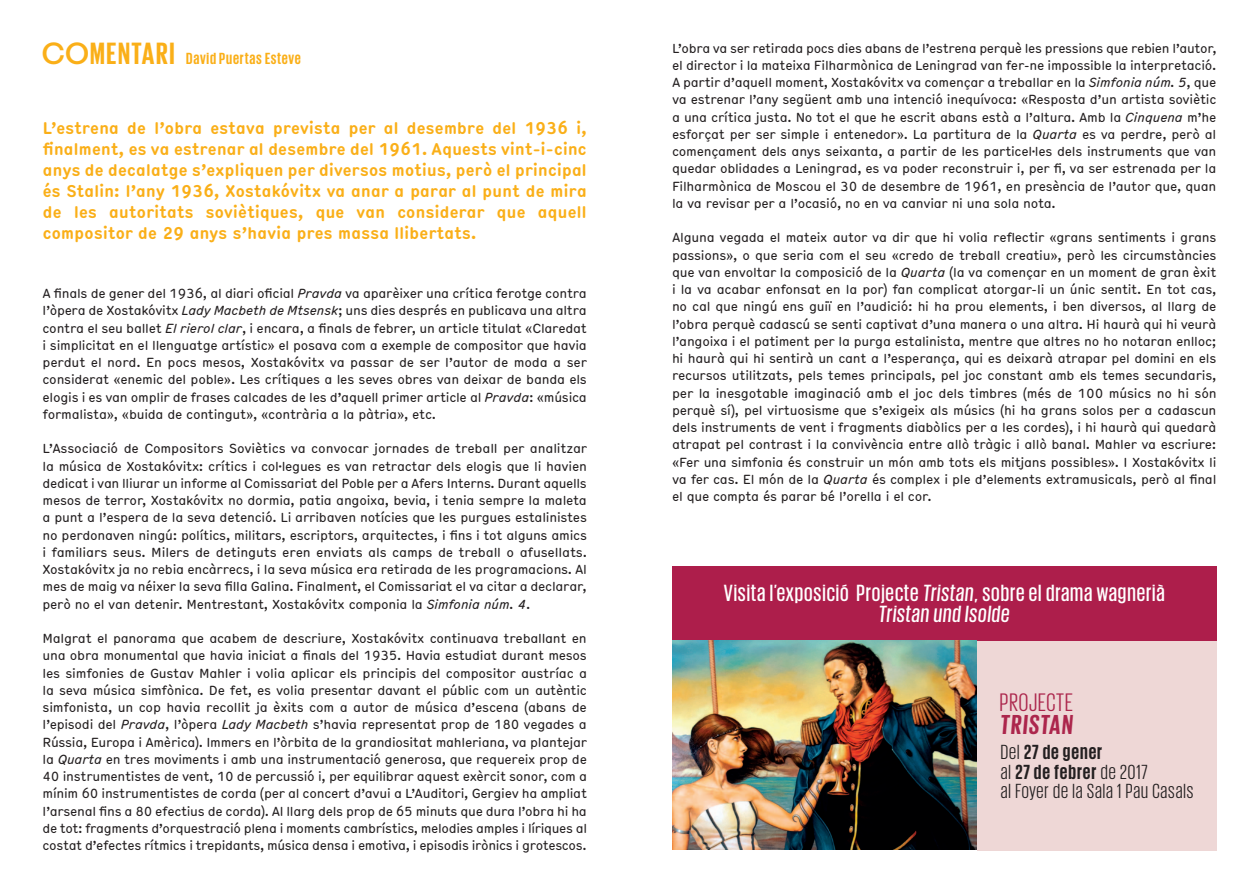
<style>
.page{position:relative;width:1259px;height:893px;background:#fff}
.page>*{position:absolute;margin:0;border:0;box-sizing:border-box;transform-origin:0 0}
.t1{font:700 28.05px "Giorgio Sans";color:#ac264c}
.t2{font:25.95px "Giorgio Sans";letter-spacing:.035em;color:#ac264c}
.t3{font:500 24px/21px "Giorgio Sans";letter-spacing:.04em;color:#fff;text-align:center}
.t4{font:20.85px/19.4px "Giorgio Sans";letter-spacing:.045em;color:#231f20}
.t5{font:700 condensed 16.5px/21px "Hermes";letter-spacing:-.02em;color:#faaf18;text-align:justify}
.t6{font:700 16.5px "Giorgio Sans";letter-spacing:.045em;color:#faaf18}
.t7{font:condensed 12.75px/17.2px "Hermes";letter-spacing:-.02em;color:#231f20;text-align:justify}
.s1{font-size:31.5px}
.s2{font-style:italic}
.s3{font-weight:700}
</style>
<div class="page">
<div style="left:672px;top:566px;width:544px;height:75px;background:#ad1e4b"></div>
<div style="left:977px;top:641px;width:239px;height:209px;background:#eed7d6"></div>
<img style="left:672px;top:641px;width:305px;height:209px">
<p class="t6" style="left:43px;top:51px;width:260px"><span class="s1">C OMENTARI</span> David Puertas Esteve</p>
<p class="t5" style="left:43px;top:117px;width:546px">L’estrena de l’obra estava prevista per al desembre del 1936 i, finalment, es va estrenar al desembre del 1961. Aquests vint-i-cinc anys de decalatge s’expliquen per diversos motius, però el principal és Stalin: l’any 1936, Xostakóvitx va anar a parar al punt de mira de les autoritats soviètiques, que van considerar que aquell compositor de 29 anys s’havia pres massa llibertats.</p>
<p class="t7" style="left:43px;top:284px;width:546px">A finals de gener del 1936, al diari oficial <span class="s2">Pravda</span> va aparèixer una crítica ferotge contra l’òpera de Xostakóvitx <span class="s2">Lady Macbeth de Mtsensk</span>; uns dies després en publicava una altra contra el seu ballet <span class="s2">El rierol clar</span>, i encara, a finals de febrer, un article titulat «Claredat i simplicitat en el llenguatge artístic» el posava com a exemple de compositor que havia perdut el nord. En pocs mesos, Xostakóvitx va passar de ser l’autor de moda a ser considerat «enemic del poble». Les crítiques a les seves obres van deixar de banda els elogis i es van omplir de frases calcades de les d’aquell primer article al <span class="s2">Pravda</span>: «música formalista», «buida de contingut», «contrària a la pàtria», etc.</p>
<p class="t7" style="left:43px;top:439px;width:546px">L’Associació de Compositors Soviètics va convocar jornades de treball per analitzar la música de Xostakóvitx: crítics i col·legues es van retractar dels elogis que li havien dedicat i van lliurar un informe al Comissariat del Poble per a Afers Interns. Durant aquells mesos de terror, Xostakóvitx no dormia, patia angoixa, bevia, i tenia sempre la maleta a punt a l’espera de la seva detenció. Li arribaven notícies que les purgues estalinistes no perdonaven ningú: polítics, militars, escriptors, arquitectes, i fins i tot alguns amics i familiars seus. Milers de detinguts eren enviats als camps de treball o afusellats.<br>Xostakóvitx ja no rebia encàrrecs, i la seva música era retirada de les programacions. Al mes de maig va néixer la seva filla Galina. Finalment, el Comissariat el va citar a declarar, però no el van detenir. Mentrestant, Xostakóvitx componia la <span class="s2">Simfonia núm. 4</span>.</p>
<p class="t7" style="left:43px;top:629px;width:546px">Malgrat el panorama que acabem de descriure, Xostakóvitx continuava treballant en una obra monumental que havia iniciat a finals del 1935. Havia estudiat durant mesos les simfonies de Gustav Mahler i volia aplicar els principis del compositor austríac a la seva música simfònica. De fet, es volia presentar davant el públic com un autèntic simfonista, un cop havia recollit ja èxits com a autor de música d’escena (abans de l’episodi del <span class="s2">Pravda</span>, l’òpera <span class="s2">Lady Macbeth</span> s’havia representat prop de 180 vegades a Rússia, Europa i Amèrica). Immers en l’òrbita de la grandiositat mahleriana, va plantejar la <span class="s2">Quarta</span> en tres moviments i amb una instrumentació generosa, que requereix prop de 40 instrumentistes de vent, 10 de percussió i, per equilibrar aquest exèrcit sonor, com a mínim 60 instrumentistes de corda (per al concert d’avui a L’Auditori, Gergiev ha ampliat l’arsenal fins a 80 efectius de corda). Al llarg dels prop de 65 minuts que dura l’obra hi ha de tot: fragments d’orquestració plena i moments cambrístics, melodies amples i líriques al costat d’efectes rítmics i trepidants, música densa i emotiva, i episodis irònics i grotescos.</p>
<p class="t7" style="left:672px;top:39px;width:546px">L’obra va ser retirada pocs dies abans de l’estrena perquè les pressions que rebien l’autor, el director i la mateixa Filharmònica de Leningrad van fer-ne impossible la interpretació.<br>A partir d’aquell moment, Xostakóvitx va començar a treballar en la <span class="s2">Simfonia núm. 5</span>, que va estrenar l’any següent amb una intenció inequívoca: «Resposta d’un artista soviètic a una crítica justa. No tot el que he escrit abans està a l’altura. Amb la <span class="s2">Cinquena</span> m’he esforçat per ser simple i entenedor». La partitura de la <span class="s2">Quarta</span> es va perdre, però al començament dels anys seixanta, a partir de les particel·les dels instruments que van quedar oblidades a Leningrad, es va poder reconstruir i, per fi, va ser estrenada per la Filharmònica de Moscou el 30 de desembre de 1961, en presència de l’autor que, quan la va revisar per a l’ocasió, no en va canviar ni una sola nota.</p>
<p class="t7" style="left:672px;top:228px;width:546px">Alguna vegada el mateix autor va dir que hi volia reflectir «grans sentiments i grans passions», o que seria com el seu «credo de treball creatiu», però les circumstàncies que van envoltar la composició de la <span class="s2">Quarta</span> (la va començar en un moment de gran èxit i la va acabar enfonsat en la por) fan complicat atorgar-li un únic sentit. En tot cas, no cal que ningú ens guiï en l’audició: hi ha prou elements, i ben diversos, al llarg de l’obra perquè cadascú se senti captivat d’una manera o una altra. Hi haurà qui hi veurà l’angoixa i el patiment per la purga estalinista, mentre que altres no ho notaran enlloc; hi haurà qui hi sentirà un cant a l’esperança, qui es deixarà atrapar pel domini en els recursos utilitzats, pels temes principals, pel joc constant amb els temes secundaris, per la inesgotable imaginació amb el joc dels timbres (més de 100 músics no hi són perquè sí), pel virtuosisme que s’exigeix als músics (hi ha grans solos per a cadascun dels instruments de vent i fragments diabòlics per a les cordes), i hi haurà qui quedarà atrapat pel contrast i la convivència entre allò tràgic i allò banal. Mahler va escriure: «Fer una simfonia és construir un món amb tots els mitjans possibles». I Xostakóvitx li va fer cas. El món de la <span class="s2">Quarta</span> és complex i ple d’elements extramusicals, però al final el que compta és parar bé l’orella i el cor.</p>
<h3 class="t3" style="left:723px;top:582px;width:442px">Visita l’exposició Projecte <span class="s2">Tristan</span>, sobre el drama wagnerià<br><span class="s2">Tristan und Isolde</span></h3>
<h2 class="t2" style="left:1000px;top:689px;width:75px">PROJECTE</h2>
<h1 class="t1" style="left:1000px;top:710px;width:76px">TRISTAN</h1>
<h3 class="t4" style="left:1001px;top:742px;width:194px">Del <span class="s3">27 de gener<br></span>al <span class="s3">27 de febrer</span> de 2017<br>al Foyer de la Sala 1 Pau Casals</h3>
</div>
